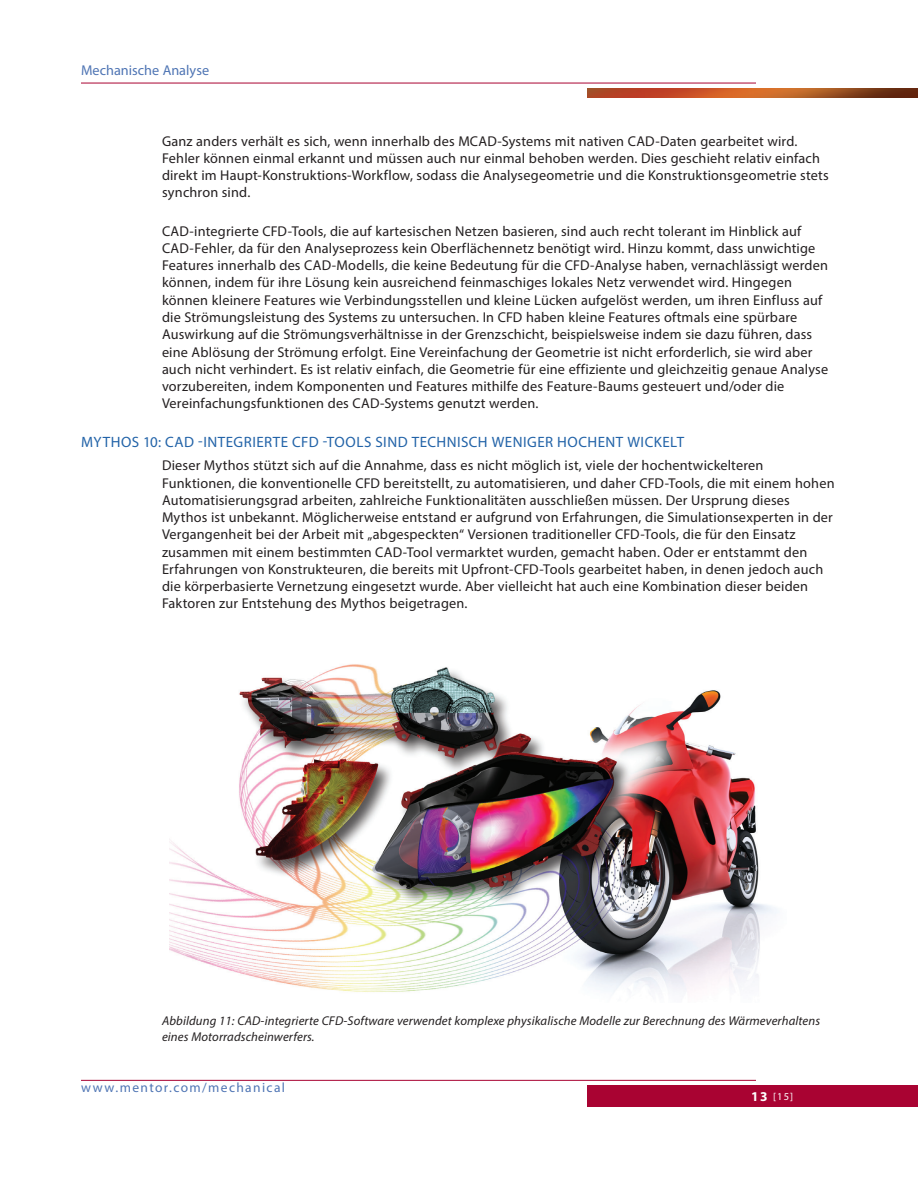
<style>
.page{position:relative;width:918px;height:1188px;background:#fff}
.page>*{position:absolute;margin:0;border:0;box-sizing:border-box;transform-origin:0 0}
.t1{font:15px "Myriad Pro";letter-spacing:.03em;color:#2263a8}
.t2{font:14.25px/17.2px "Myriad Pro";letter-spacing:.01em;color:#231f20}
.t3{font:14.25px "Myriad Pro";color:#4f75b4}
.t4{font:13.5px "Myriad Pro";letter-spacing:.105em;color:#4f75b4}
.t5{font:italic 12.75px/16.5px "Myriad Pro";letter-spacing:.01em;color:#231f20}
.t6{font:10.5px "Myriad Pro";color:#fff}
.s1{font-weight:700;font-size:13.5px}
</style>
<div class="page">
<div style="left:588px;top:1085px;width:330px;height:22px;background:#a90332"></div>
<hr style="left:81px;top:1080px;width:675px;height:1px;background:#a90332">
<hr style="left:81px;top:83px;width:675px;height:1px;background:#a90332">
<img style="left:587px;top:88px;width:331px;height:10px">
<img style="left:170px;top:664px;width:607px;height:329px">
<p class="t3" style="left:81px;top:61px;width:130px">Mechanische Analyse</p>
<p class="t2" style="left:162px;top:132px;width:668px">Ganz anders verhält es sich, wenn innerhalb des MCAD-Systems mit nativen CAD-Daten gearbeitet wird.<br>Fehler können einmal erkannt und müssen auch nur einmal behoben werden. Dies geschieht relativ einfach direkt im Haupt-Konstruktions-Workflow, sodass die Analysegeometrie und die Konstruktionsgeometrie stets synchron sind.</p>
<p class="t2" style="left:162px;top:222px;width:668px">CAD-integrierte CFD-Tools, die auf kartesischen Netzen basieren, sind auch recht tolerant im Hinblick auf CAD-Fehler, da für den Analyseprozess kein Oberflächennetz benötigt wird. Hinzu kommt, dass unwichtige Features innerhalb des CAD-Modells, die keine Bedeutung für die CFD-Analyse haben, vernachlässigt werden können, indem für ihre Lösung kein ausreichend feinmaschiges lokales Netz verwendet wird. Hingegen können kleinere Features wie Verbindungsstellen und kleine Lücken aufgelöst werden, um ihren Einfluss auf die Strömungsleistung des Systems zu untersuchen. In CFD haben kleine Features oftmals eine spürbare Auswirkung auf die Strömungsverhältnisse in der Grenzschicht, beispielsweise indem sie dazu führen, dass eine Ablösung der Strömung erfolgt. Eine Vereinfachung der Geometrie ist nicht erforderlich, sie wird aber auch nicht verhindert. Es ist relativ einfach, die Geometrie für eine effiziente und gleichzeitig genaue Analyse vorzubereiten, indem Komponenten und Features mithilfe des Feature-Baums gesteuert und/oder die Vereinfachungsfunktionen des CAD-Systems genutzt werden.</p>
<p class="t1" style="left:81px;top:433px;width:605px">MYTHOS 10: CAD -INTEGRIERTE CFD -TOOLS SIND TECHNISCH WENIGER HOCHENT WICKELT</p>
<p class="t2" style="left:162px;top:457px;width:674px">Dieser Mythos stützt sich auf die Annahme, dass es nicht möglich ist, viele der hochentwickelteren Funktionen, die konventionelle CFD bereitstellt, zu automatisieren, und daher CFD-Tools, die mit einem hohen Automatisierungsgrad arbeiten, zahlreiche Funktionalitäten ausschließen müssen. Der Ursprung dieses Mythos ist unbekannt. Möglicherweise entstand er aufgrund von Erfahrungen, die Simulationsexperten in der Vergangenheit bei der Arbeit mit „abgespeckten“ Versionen traditioneller CFD-Tools, die für den Einsatz zusammen mit einem bestimmten CAD-Tool vermarktet wurden, gemacht haben. Oder er entstammt den Erfahrungen von Konstrukteuren, die bereits mit Upfront-CFD-Tools gearbeitet haben, in denen jedoch auch die körperbasierte Vernetzung eingesetzt wurde. Aber vielleicht hat auch eine Kombination dieser beiden Faktoren zur Entstehung des Mythos beigetragen.</p>
<p class="t5" style="left:162px;top:1012px;width:660px">Abbildung 11: CAD-integrierte CFD-Software verwendet komplexe physikalische Modelle zur Berechnung des Wärmeverhaltens eines Motorradscheinwerfers.</p>
<p class="t4" style="left:81px;top:1079px;width:206px">www.mentor.com/mechanical</p>
<p class="t6" style="left:751px;top:1090px;width:43px"><span class="s1">13</span> [15]</p>
</div>
